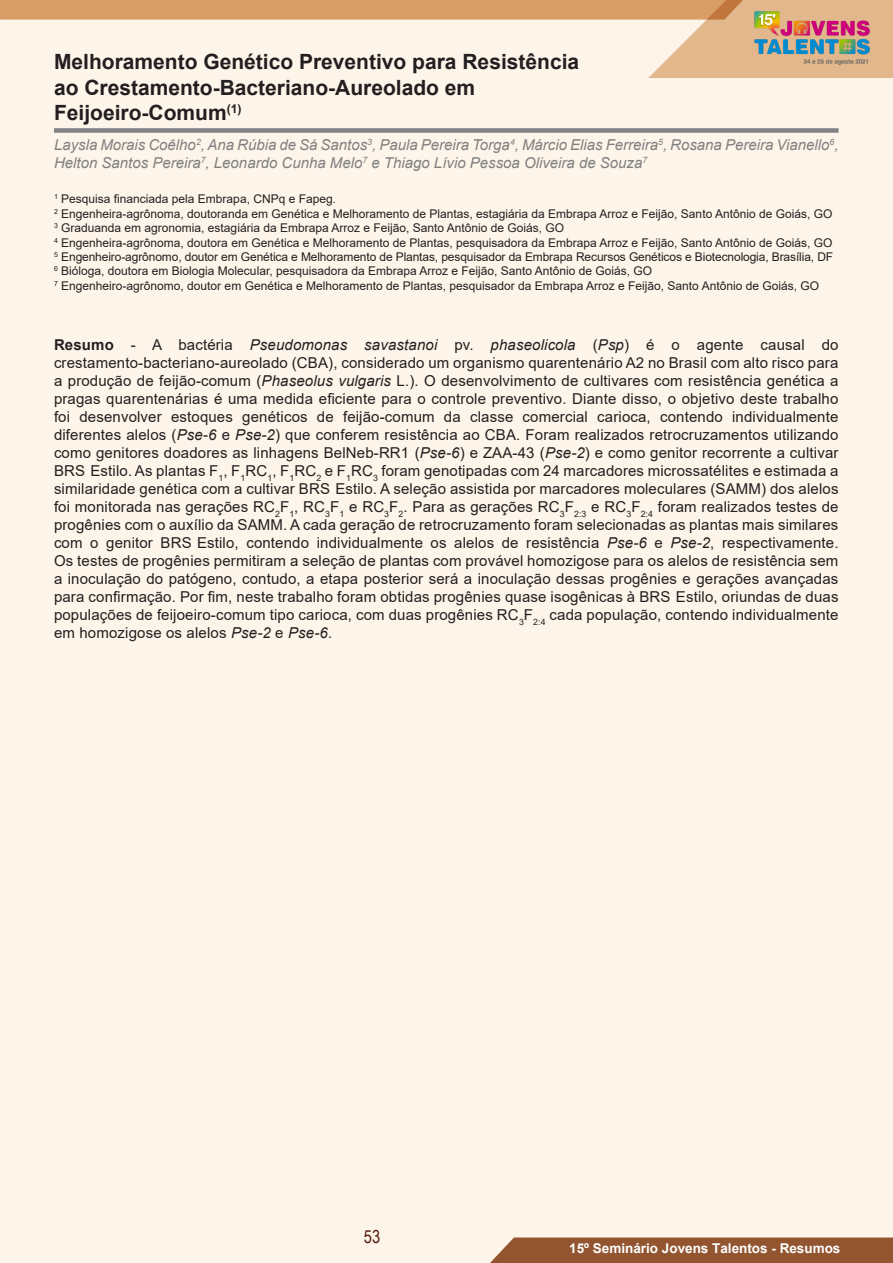
<style>
.page{position:relative;width:893px;height:1263px;background:#fef5ea}
.page>*{position:absolute;margin:0;border:0;box-sizing:border-box;transform-origin:0 0}
.Titulo_01_-_Resumo{font:700 21px/25.2px "Arial";color:#231f20}
.t1{font:18px "Arial Narrow";color:#521d0c}
.Titulo_04_-_Texto_do{font:15px/18px "Arial";letter-spacing:.01em;color:#231f20;text-align:justify}
.Tituo_02_-_Nome_Auto{font:italic 15px/18px "Arial";color:#808080}
.t2{font:700 13.5px "Arial";color:#fff}
.Titulo_03_-_Graduaçã{font:12px "Arial";color:#231f20}
.s1{font-weight:700}
.s2{font-style:italic}
.s3{color:#fff}
</style>
<div class="page">
<div style="left:490px;top:1237px;width:403px;height:26px;background:#925530"></div>
<svg style="left:0;top:0;width:893px;height:78px"></svg>
<img style="left:740px;top:0;width:145px;height:78px">
<div style="left:54px;top:128px;width:784px;height:5px;background:#808285"></div>
<p class="Titulo_01_-_Resumo" style="left:54px;top:50px;width:527px">Melhoramento Genético Preventivo para Resistência ao Crestamento-Bacteriano-Aureolado em<br>Feijoeiro-Comum<sup>(1)</sup></p>
<p class="Tituo_02_-_Nome_Auto" style="left:54px;top:136px;width:786px">Laysla Morais Coêlho<sup>2</sup>, Ana Rúbia de Sá Santos<sup>3</sup>, Paula Pereira Torga<sup>4</sup>, Márcio Elias Ferreira<sup>5</sup>, Rosana Pereira Vianello<sup>6</sup>,<br>Helton Santos Pereira<sup>7</sup>, Leonardo Cunha Melo<sup>7</sup> e Thiago Lívio Pessoa Oliveira de Souza<sup>7</sup></p>
<p class="Titulo_03_-_Graduaçã" style="left:54px;top:191px;width:284px"><sup>1</sup> Pesquisa financiada pela Embrapa, CNPq e Fapeg.</p>
<p class="Titulo_03_-_Graduaçã" style="left:54px;top:205px;width:780px"><sup>2</sup> Engenheira-agrônoma, doutoranda em Genética e Melhoramento de Plantas, estagiária da Embrapa Arroz e Feijão, Santo Antônio de Goiás, GO</p>
<p class="Titulo_03_-_Graduaçã" style="left:54px;top:220px;width:512px"><sup>3</sup> Graduanda em agronomia, estagiária da Embrapa Arroz e Feijão, Santo Antônio de Goiás, GO</p>
<p class="Titulo_03_-_Graduaçã" style="left:54px;top:234px;width:780px"><sup>4</sup> Engenheira-agrônoma, doutora em Genética e Melhoramento de Plantas, pesquisadora da Embrapa Arroz e Feijão, Santo Antônio de Goiás, GO</p>
<p class="Titulo_03_-_Graduaçã" style="left:54px;top:248px;width:781px"><sup>5</sup> Engenheiro-agrônomo, doutor em Genética e Melhoramento de Plantas, pesquisador da Embrapa Recursos Genéticos e Biotecnologia, Brasília, DF</p>
<p class="Titulo_03_-_Graduaçã" style="left:54px;top:263px;width:600px"><sup>6</sup> Bióloga, doutora em Biologia Molecular, pesquisadora da Embrapa Arroz e Feijão, Santo Antônio de Goiás, GO</p>
<p class="Titulo_03_-_Graduaçã" style="left:54px;top:277px;width:767px"><sup>7</sup> Engenheiro-agrônomo, doutor em Genética e Melhoramento de Plantas, pesquisador da Embrapa Arroz e Feijão, Santo Antônio de Goiás, GO</p>
<p class="Titulo_04_-_Texto_do" style="left:54px;top:336px;width:786px"><span class="s1">Resumo</span> - A bactéria <span class="s2">Pseudomonas savastanoi</span> pv. <span class="s2">phaseolicola</span> (<span class="s2">Psp</span>) é o agente causal do crestamento-bacteriano-aureolado (CBA), considerado um organismo quarentenário A2 no Brasil com alto risco para a produção de feijão-comum (<span class="s2">Phaseolus vulgaris</span> L.). O desenvolvimento de cultivares com resistência genética a pragas quarentenárias é uma medida eficiente para o controle preventivo. Diante disso, o objetivo deste trabalho foi desenvolver estoques genéticos de feijão-comum da classe comercial carioca, contendo individualmente diferentes alelos (<span class="s2">Pse-6</span> e <span class="s2">Pse-2</span>) que conferem resistência ao CBA. Foram realizados retrocruzamentos utilizando como genitores doadores as linhagens BelNeb-RR1<span class="s3">-</span>(<span class="s2">Pse-6</span>) e ZAA-43<span class="s3">-</span>(<span class="s2">Pse-2</span>) e como genitor recorrente a cultivar BRS<span class="s3">-</span>Estilo. As plantas F<sub>1</sub>, F<sub>1</sub>RC<sub>1</sub>, F<sub>1</sub>RC<sub>2</sub> e F<sub>1</sub>RC<sub>3</sub> foram genotipadas com 24 marcadores microssatélites e estimada a similaridade genética com a cultivar BRS<span class="s3">-</span>Estilo. A seleção assistida por marcadores moleculares (SAMM) dos alelos foi monitorada nas gerações RC<sub>2</sub>F<sub>1</sub>, RC<sub>3</sub>F<sub>1</sub> e RC<sub>3</sub>F<sub>2</sub>. Para as gerações RC<sub>3</sub>F<sub>2:3</sub> e RC<sub>3</sub>F<sub>2:4</sub> foram realizados testes de progênies com o auxílio da SAMM. A cada geração de retrocruzamento foram selecionadas as plantas mais similares com o genitor BRS<span class="s3">-</span>Estilo, contendo individualmente os alelos de resistência <span class="s2">Pse-6</span> e <span class="s2">Pse-2</span>, respectivamente.<br>Os testes de progênies permitiram a seleção de plantas com provável homozigose para os alelos de resistência sem a inoculação do patógeno, contudo, a etapa posterior será a inoculação dessas progênies e gerações avançadas para confirmação. Por fim, neste trabalho foram obtidas progênies quase isogênicas à BRS<span class="s3">-</span>Estilo, oriundas de duas populações de feijoeiro-comum tipo carioca, com duas progênies RC<sub>3</sub>F<sub>2:4</sub> cada população, contendo individualmente em homozigose os alelos <span class="s2">Pse-2</span> e <span class="s2">Pse-6</span>.</p>
<p class="t1" style="left:364px;top:1223px;width:18px">53</p>
<p class="t2" style="left:569px;top:1239px;width:273px">15º Seminário Jovens Talentos - Resumos</p>
</div>
